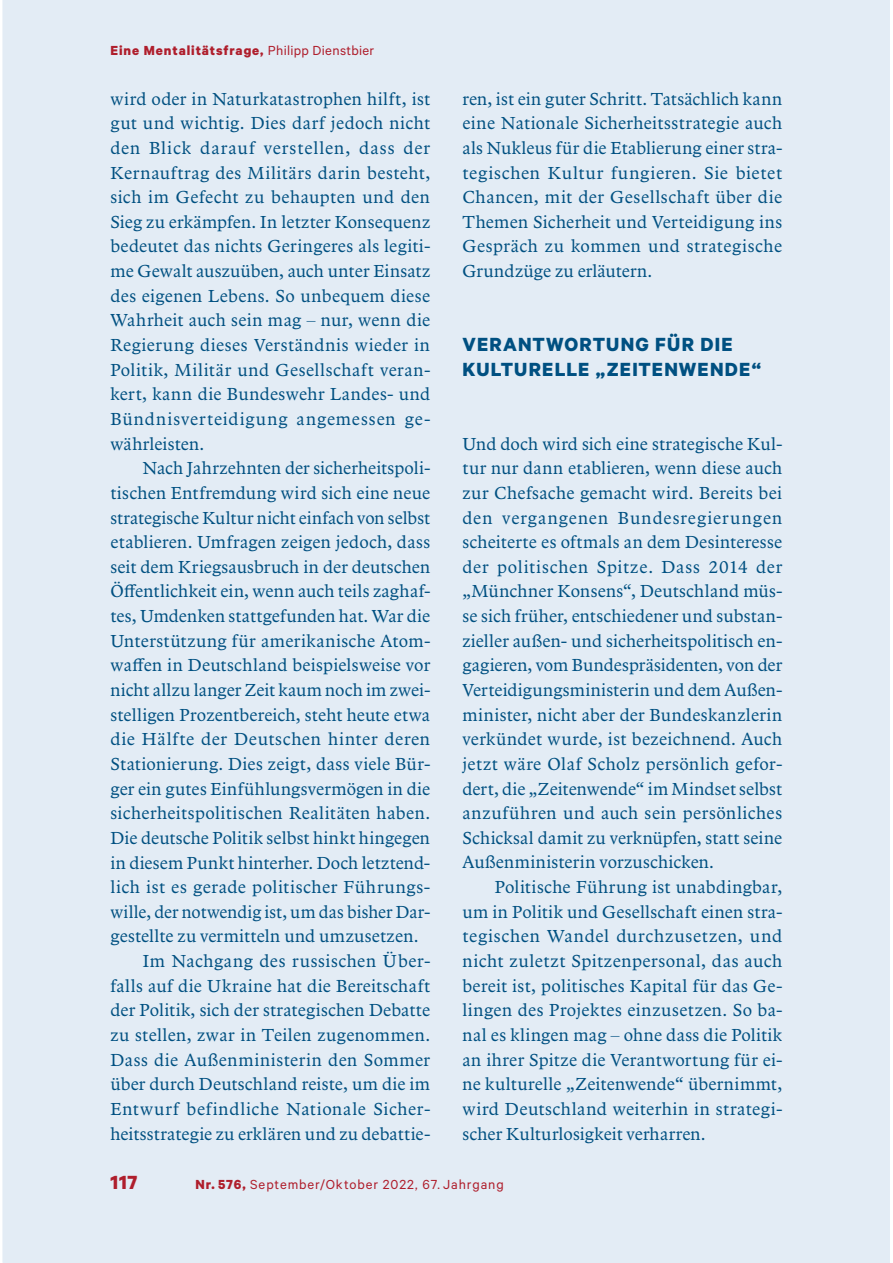
<style>
.page{position:relative;width:893px;height:1263px;background:#fff}
.page>*{position:absolute;margin:0;border:0;box-sizing:border-box;transform-origin:0 0}
.t1{font:700 21.45px/24.6px "Calibre";letter-spacing:.055em;color:#005081}
.t2{font:700 21.45px "Calibre";color:#af1e2c}
.t3{font:18px/24.6px "Arbesco DT";letter-spacing:.015em;color:#005081;text-align:justify}
.t4{font:18px "Arbesco DT";letter-spacing:.035em;color:#005081}
.t5{font:18px "Arbesco DT";letter-spacing:.04em;color:#005081}
.t6{font:14.85px "Calibre";letter-spacing:.065em;color:#af1e2c}
.t7{font:700 14.85px "Calibre";letter-spacing:.06em;color:#af1e2c}
.s1{font-weight:400}
.s2{font-weight:700}
</style>
<div class="page">
<div style="left:3px;top:0;width:887px;height:1263px;background:#e3ecf5"></div>
<p class="t7" style="left:110px;top:42px;width:265px">Eine Mentalitätsfrage, <span class="s1">Philipp Dienstbier</span></p>
<p class="t3" style="left:110px;top:88px;width:321px">wird oder in Naturkatastrophen hilft, ist gut und wichtig. Dies darf jedoch nicht den Blick darauf verstellen, dass der Kern auftrag des Militärs darin besteht, sich im Gefecht zu behaupten und den Sieg zu erkämpfen. In letzter Konsequenz bedeutet das nichts Geringeres als legiti&shy;me Gewalt auszuüben, auch unter Einsatz des eigenen Lebens. So unbequem diese Wahrheit auch sein mag – nur, wenn die Regierung dieses Verständnis wieder in Politik, Militär und Gesellschaft veran&shy;kert, kann die Bundeswehr Landes- und Bündnisverteidigung angemessen ge&shy;währleisten.</p>
<p class="t3" style="left:143px;top:457px;width:289px">Nach Jahrzehnten der sicherheitspoli-</p>
<p class="t3" style="left:110px;top:482px;width:321px">tischen Entfremdung wird sich eine neue</p>
<p class="t3" style="left:110px;top:506px;width:321px">strategische Kultur nicht einfach von selbst</p>
<p class="t3" style="left:110px;top:531px;width:321px">etablieren. Umfragen zeigen jedoch, dass</p>
<p class="t3" style="left:110px;top:556px;width:321px">seit dem Kriegsausbruch in der deutschen</p>
<p class="t3" style="left:110px;top:580px;width:321px">Öffentlichkeit ein, wenn auch teils zaghaf-</p>
<p class="t3" style="left:110px;top:605px;width:321px">tes, Umdenken stattgefunden hat. War die</p>
<p class="t3" style="left:110px;top:630px;width:321px">Unterstützung für amerikanische Atom-</p>
<p class="t3" style="left:110px;top:654px;width:321px">waffen in Deutschland beispielsweise vor</p>
<p class="t3" style="left:110px;top:679px;width:321px">nicht allzu langer Zeit kaum noch im zwei-</p>
<p class="t3" style="left:110px;top:704px;width:321px">stelligen Prozentbereich, steht heute etwa</p>
<p class="t4" style="left:110px;top:732px;width:321px">die Hälfte der Deutschen hinter deren</p>
<p class="t3" style="left:110px;top:753px;width:321px">Stationierung. Dies zeigt, dass viele Bür-</p>
<p class="t3" style="left:110px;top:778px;width:321px">ger ein gutes Einfühlungsvermögen in die</p>
<p class="t3" style="left:110px;top:802px;width:321px">sicher heitspolitischen Realitäten haben.</p>
<p class="t3" style="left:110px;top:827px;width:321px">Die deutsche Politik selbst hinkt hingegen</p>
<p class="t3" style="left:110px;top:851px;width:321px">in diesem Punkt hinterher. Doch letztend-</p>
<p class="t3" style="left:110px;top:876px;width:321px">lich ist es gerade politischer Führungs-</p>
<p class="t3" style="left:110px;top:901px;width:321px">wille, der notwendig ist, um das bisher Dar-</p>
<p class="t3" style="left:110px;top:925px;width:310px">gestellte zu vermitteln und umzusetzen.</p>
<p class="t4" style="left:143px;top:954px;width:289px">Im Nachgang des russischen Über-</p>
<p class="t3" style="left:110px;top:975px;width:321px">falls auf die Ukraine hat die Bereitschaft</p>
<p class="t3" style="left:110px;top:999px;width:321px">der Politik, sich der strategischen Debatte</p>
<p class="t3" style="left:110px;top:1024px;width:321px">zu stellen, zwar in Teilen zugenommen.</p>
<p class="t3" style="left:110px;top:1049px;width:321px">Dass die Außenministerin den Sommer</p>
<p class="t3" style="left:110px;top:1073px;width:321px">über durch Deutschland reiste, um die im</p>
<p class="t5" style="left:110px;top:1102px;width:321px">Entwurf befindliche Nationale Sicher-</p>
<p class="t3" style="left:110px;top:1122px;width:321px">heitsstrategie zu erklären und zu debattie-</p>
<p class="t3" style="left:462px;top:87px;width:321px">ren, ist ein guter Schritt. Tatsächlich kann eine Nationale Sicherheitsstrategie auch als Nukleus für die Etablierung einer stra&shy;tegischen Kultur fungieren. Sie bietet Chancen, mit der Gesellschaft über die Themen Sicherheit und Verteidigung ins Gespräch zu kommen und strategische Grundzüge zu erläutern.</p>
<p class="t1" style="left:462px;top:331px;width:300px">VERANTWORTUNG FÜR DIE<br>KULTURELLE „ZEITENWENDE“</p>
<p class="t3" style="left:462px;top:433px;width:321px">Und doch wird sich eine strategische Kul&shy;tur nur dann etablieren, wenn diese auch zur Chefsache gemacht wird. Bereits bei den vergangenen Bundesregierungen scheiterte es oftmals an dem Desinteresse der politischen Spitze. Dass 2014 der „Münchner Konsens“, Deutschland müs&shy;se sich früher, entschiedener und substan&shy;zieller außen- und sicherheitspolitisch en&shy;gagieren, vom Bundespräsidenten, von der Verteidigungsministerin und dem Außen&shy;minister, nicht aber der Bundeskanzlerin verkündet wurde, ist bezeichnend. Auch jetzt wäre Olaf Scholz persönlich gefor&shy;dert, die „Zeitenwende“ im Mindset selbst anzuführen und auch sein persönliches Schicksal damit zu verknüpfen, statt seine Außenministerin vorzuschicken.</p>
<p class="t3" style="left:462px;top:876px;width:321px;text-indent:32px">Politische Führung ist unabdingbar, um in Politik und Gesellschaft einen stra&shy;tegischen Wandel durchzusetzen, und nicht zuletzt Spitzenpersonal, das auch bereit ist, politisches Kapital für das Ge&shy;lingen des Projektes einzusetzen. So ba&shy;nal es klingen mag – ohne dass die Politik an ihrer Spitze die Verantwortung für ei&shy;ne kulturelle „Zeitenwende“ übernimmt, wird Deutschland weiterhin in strategi&shy;scher Kultur losigkeit verharren.</p>
<p class="t2" style="left:110px;top:1169px;width:28px">117</p>
<p class="t6" style="left:195px;top:1179px;width:310px"><span class="s2">Nr. 576,</span> September/Oktober 2022, 67. Jahrgang</p>
</div>
